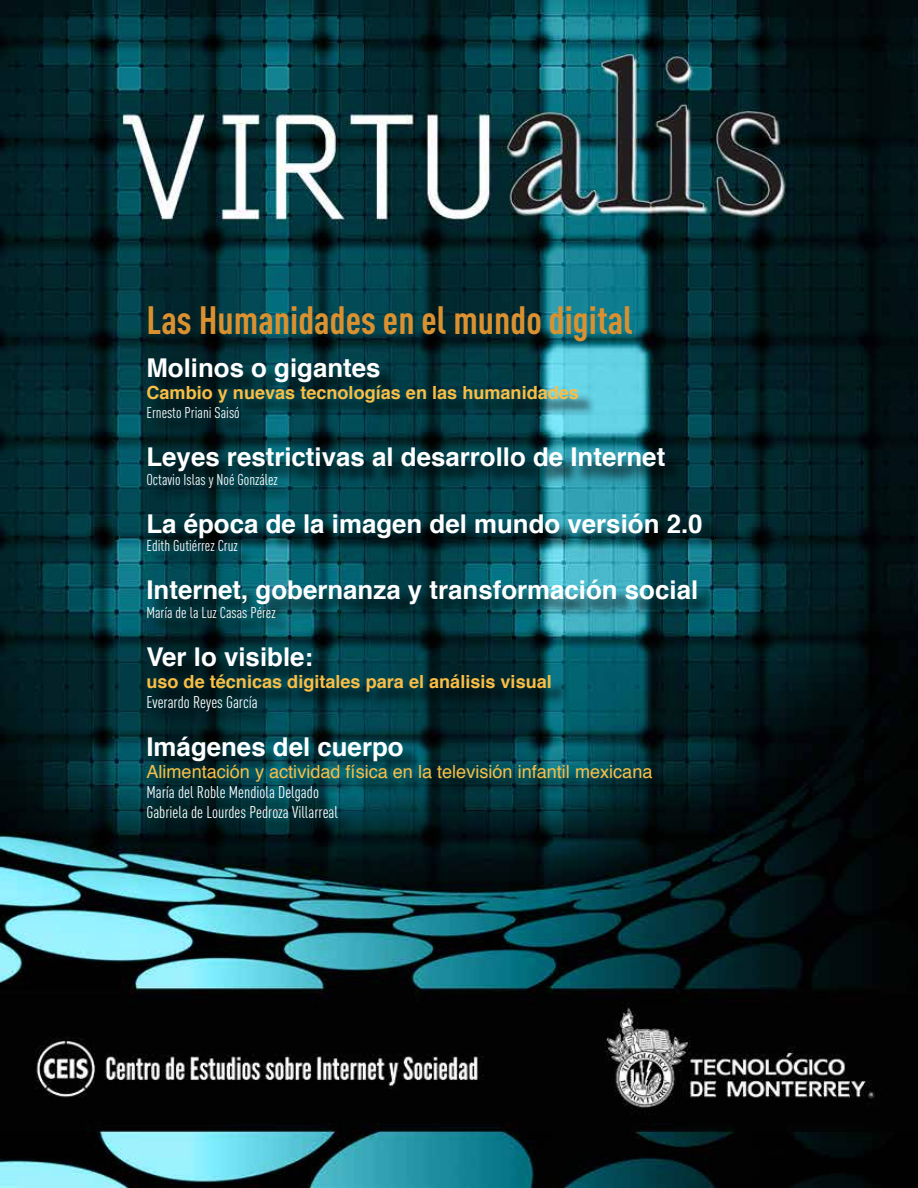
<style>
.page{position:relative;width:918px;height:1188px;background:#fff}
.page>*{position:absolute;margin:0;border:0;box-sizing:border-box;transform-origin:0 0}
.t1{font:700 39px "DIN Cond";color:#db9130}
.t2{font:700 25.8px "Helvetica";color:#fff}
.t3{font:700 18.15px "Helvetica";color:#fabd45}
.t4{font:18.15px "Helvetica";color:#fabd45}
.t5{font:16.8px/20.1px "DIN Cond";color:#fff}
.t6{font:15.45px "DIN Cond";color:#fff}
</style>
<div class="page">
<img style="left:0;top:0;width:918px;height:1188px">
<div style="left:149px;top:361px;width:571px;height:476px;background:#000;opacity:.75"></div>
<h1 class="t1" style="left:146px;top:297px;width:488px">Las Humanidades en el mundo digital</h1>
<p class="t2" style="left:146px;top:348px;width:236px">Molinos o gigantes</p>
<p class="t3" style="left:146px;top:378px;width:434px">Cambio y nuevas tecnologías en las humanidades</p>
<p class="t6" style="left:146px;top:403px;width:95px">Ernesto Priani Saisó</p>
<p class="t2" style="left:146px;top:436px;width:520px">Leyes restrictivas al desarrollo de Internet</p>
<p class="t6" style="left:146px;top:470px;width:133px">Octavio Islas y Noé González</p>
<p class="t2" style="left:146px;top:503px;width:558px">La época de la imagen del mundo versión 2.0</p>
<p class="t6" style="left:146px;top:537px;width:93px">Edith Gutiérrez Cruz</p>
<p class="t2" style="left:146px;top:569px;width:553px">Internet, gobernanza y transformación social</p>
<p class="t6" style="left:146px;top:604px;width:131px">María de la Luz Casas Pérez</p>
<p class="t2" style="left:146px;top:636px;width:168px">Ver lo visible:</p>
<p class="t3" style="left:146px;top:667px;width:407px">uso de técnicas digitales para el análisis visual</p>
<p class="t5" style="left:146px;top:692px;width:113px">Everardo Reyes García</p>
<p class="t2" style="left:146px;top:726px;width:259px">Imágenes del cuerpo</p>
<p class="t4" style="left:146px;top:757px;width:508px">Alimentación y actividad física en la televisión infantil mexicana</p>
<p class="t5" style="left:146px;top:782px;width:193px">María del Roble Mendiola Delgado<br>Gabriela de Lourdes Pedroza Villarreal</p>
</div>
